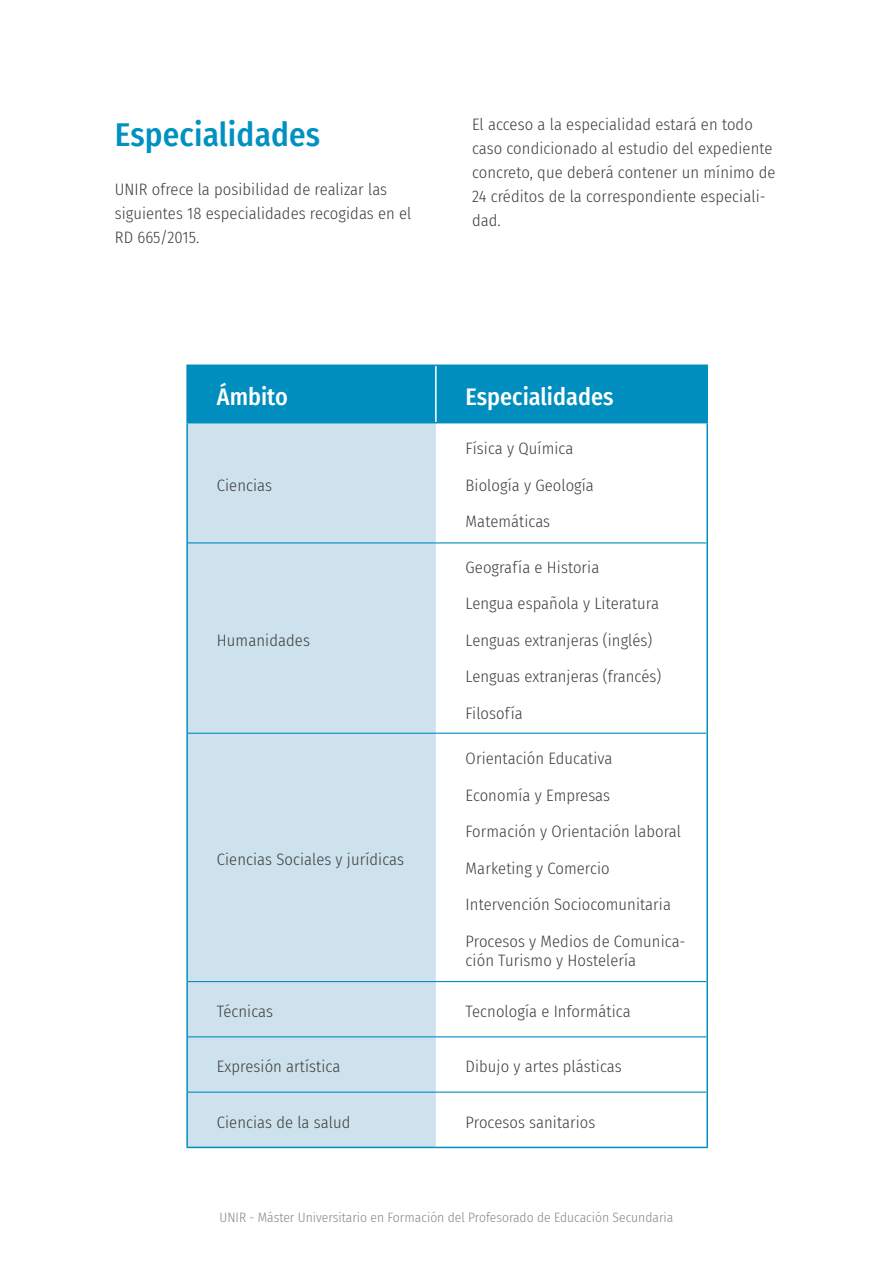
<style>
.page{position:relative;width:893px;height:1263px;background:#fff}
.page>*{position:absolute;margin:0;border:0;box-sizing:border-box;transform-origin:0 0}
.t1{font:500 33px "Fira Sans Condensed";letter-spacing:.005em;color:#0091c0}
.t2{font:500 24px "Fira Sans Condensed";color:#fff}
.t3{font:300 16.5px/24px "Fira Sans Condensed";letter-spacing:.005em;color:#3c3c3b}
.t4{font:300 13.5px "Fira Sans Condensed";color:#878787}
</style>
<div class="page">
<div style="left:188px;top:366px;width:518px;height:56px;background:#008ebe"></div>
<div style="left:188px;top:423px;width:248px;height:724px;background:#cde2ed"></div>
<hr style="left:435px;top:366px;width:2px;height:56px;background:#fff">
<hr style="left:188px;top:542px;width:248px;height:1px;background:#008ebe">
<hr style="left:436px;top:542px;width:270px;height:1px;background:#008ebe">
<hr style="left:188px;top:733px;width:248px;height:1px;background:#008ebe">
<hr style="left:436px;top:733px;width:270px;height:1px;background:#008ebe">
<hr style="left:188px;top:981px;width:248px;height:1px;background:#008ebe">
<hr style="left:436px;top:981px;width:270px;height:1px;background:#008ebe">
<hr style="left:188px;top:1036px;width:248px;height:1px;background:#008ebe">
<hr style="left:436px;top:1036px;width:270px;height:1px;background:#008ebe">
<hr style="left:186px;top:1092px;width:2px;height:55px;background:#008ebe">
<hr style="left:706px;top:1092px;width:2px;height:55px;background:#008ebe">
<hr style="left:186px;top:1147px;width:250px;height:1px;background:#008ebe">
<hr style="left:436px;top:1147px;width:272px;height:1px;background:#008ebe">
<hr style="left:186px;top:423px;width:2px;height:120px;background:#008ebe">
<hr style="left:706px;top:423px;width:2px;height:120px;background:#008ebe">
<hr style="left:186px;top:543px;width:2px;height:190px;background:#008ebe">
<hr style="left:706px;top:543px;width:2px;height:190px;background:#008ebe">
<hr style="left:186px;top:733px;width:2px;height:248px;background:#008ebe">
<hr style="left:706px;top:733px;width:2px;height:248px;background:#008ebe">
<hr style="left:186px;top:981px;width:2px;height:56px;background:#008ebe">
<hr style="left:706px;top:981px;width:2px;height:56px;background:#008ebe">
<hr style="left:186px;top:1037px;width:2px;height:55px;background:#008ebe">
<hr style="left:706px;top:1037px;width:2px;height:55px;background:#008ebe">
<hr style="left:188px;top:1091px;width:248px;height:2px;background:#008ebe">
<hr style="left:436px;top:1091px;width:270px;height:2px;background:#008ebe">
<hr style="left:186px;top:364px;width:250px;height:2px;background:#008ebe">
<hr style="left:186px;top:366px;width:2px;height:56px;background:#008ebe">
<hr style="left:436px;top:364px;width:272px;height:2px;background:#008ebe">
<hr style="left:706px;top:366px;width:2px;height:56px;background:#008ebe">
<hr style="left:186px;top:422px;width:250px;height:1px;background:#008ebe">
<hr style="left:436px;top:422px;width:272px;height:1px;background:#008ebe">
<h1 class="t1" style="left:115px;top:108px;width:207px">Especialidades</h1>
<p class="t3" style="left:115px;top:177px;width:298px">UNIR ofrece la posibilidad de realizar las siguientes 18 especialidades recogidas en el<br>RD 665/2015.</p>
<p class="t3" style="left:472px;top:112px;width:305px">El acceso a la especialidad estará en todo caso condicionado al estudio del expediente concreto, que deberá contener un mínimo de 24 créditos de la correspondiente especiali&shy;dad.</p>
<h2 class="t2" style="left:217px;top:378px;width:72px">Ámbito</h2>
<h2 class="t2" style="left:466px;top:378px;width:149px">Especialidades</h2>
<p class="t3" style="left:217px;top:473px;width:57px">Ciencias</p>
<p class="t3" style="left:217px;top:628px;width:95px">Humanidades</p>
<p class="t3" style="left:217px;top:847px;width:189px">Ciencias Sociales y jurídicas</p>
<p class="t3" style="left:466px;top:436px;width:109px">Física y Química</p>
<p class="t3" style="left:466px;top:473px;width:130px">Biología y Geología</p>
<p class="t3" style="left:466px;top:509px;width:86px">Matemáticas</p>
<p class="t3" style="left:466px;top:555px;width:135px">Geografía e Historia</p>
<p class="t3" style="left:466px;top:591px;width:195px">Lengua española y Literatura</p>
<p class="t3" style="left:466px;top:628px;width:188px">Lenguas extranjeras (inglés)</p>
<p class="t3" style="left:466px;top:664px;width:197px">Lenguas extranjeras (francés)</p>
<p class="t3" style="left:466px;top:701px;width:59px">Filosofía</p>
<p class="t3" style="left:466px;top:746px;width:148px">Orientación Educativa</p>
<p class="t3" style="left:466px;top:783px;width:146px">Economía y Empresas</p>
<p class="t3" style="left:466px;top:819px;width:217px">Formación y Orientación laboral</p>
<p class="t3" style="left:466px;top:856px;width:146px">Marketing y Comercio</p>
<p class="t3" style="left:466px;top:892px;width:207px">Intervención Sociocomunitaria</p>
<p class="t3" style="left:466px;top:931px;width:221px;line-height:19.5px">Procesos y Medios de Comunica&shy;ción Turismo y Hostelería</p>
<p class="t3" style="left:217px;top:999px;width:58px">Técnicas</p>
<p class="t3" style="left:466px;top:999px;width:167px">Tecnología e Informática</p>
<p class="t3" style="left:217px;top:1054px;width:125px">Expresión artística</p>
<p class="t3" style="left:466px;top:1054px;width:158px">Dibujo y artes plásticas</p>
<p class="t3" style="left:217px;top:1110px;width:135px">Ciencias de la salud</p>
<p class="t3" style="left:466px;top:1110px;width:131px">Procesos sanitarios</p>
<p class="t4" style="left:220px;top:1207px;width:455px">UNIR - Máster Universitario en Formación del Profesorado de Educación Secundaria</p>
</div>
